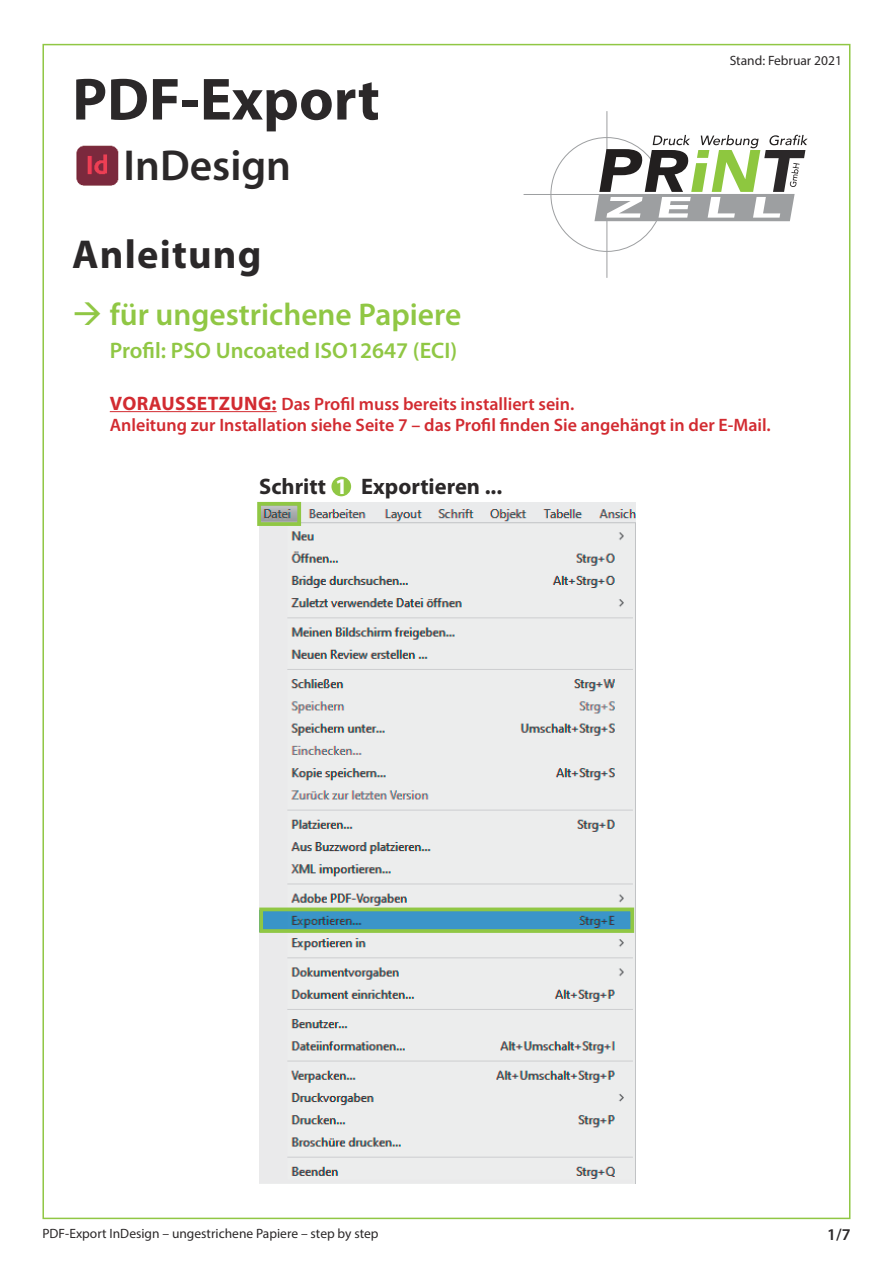
<style>
.page{position:relative;width:893px;height:1263px;background:#fff}
.page>*{position:absolute;margin:0;border:0;box-sizing:border-box;transform-origin:0 0}
.t1{font:700 60px "Myriad Pro";color:#2b2829}
.t2{font:600 43.5px "Myriad Pro";color:#2b2829}
.t3{font:700 40.5px "Myriad Pro";letter-spacing:.03em;color:#2b2829}
.t4{font:600 31.5px "Myriad Pro";color:#90c744}
.t5{font:600 22.5px "Myriad Pro";color:#90c744}
.t6{font:700 22.5px "Myriad Pro";color:#2b2829}
.t7{font:600 18px/21.6px "Myriad Pro";color:#d22b31}
.t8{font:600 16.5px "Myriad Pro";color:#2b2829}
.t9{font:13.5px "Myriad Pro";color:#2b2829}
.s1{font-weight:700;font-size:19.5px}
.s2{color:#fff}
</style>
<div class="page">
<hr style="left:110px;top:411px;width:167px;height:1px;background:#d22b31">
<img style="left:76px;top:145px;width:43px;height:41px">
<div style="left:331px;top:477px;width:20px;height:19px;background:#90c744;border-radius:50%"></div>
<img style="left:259px;top:503px;width:376px;height:681px">
<div style="left:259px;top:907px;width:375px;height:26px;border:4px solid #90c744"></div>
<div style="left:257px;top:502px;width:44px;height:24px;border:4px solid #90c744"></div>
<hr style="left:606px;top:221px;width:1px;height:57px;background:#9d9fa1">
<hr style="left:524px;top:194px;width:76px;height:1px;background:#9d9fa1">
<hr style="left:606px;top:111px;width:1px;height:42px;background:#9d9fa1">
<svg style="left:550px;top:135px;width:258px;height:117px"></svg>
<h1 class="t1" style="left:72px;top:69px;width:309px">PDF-Export</h1>
<h2 class="t2" style="left:123px;top:148px;width:169px">InDesign</h2>
<p class="t9" style="left:730px;top:56px;width:114px">Stand: Februar 2021</p>
<h3 class="t3" style="left:72px;top:234px;width:191px">Anleitung</h3>
<h3 class="t4" style="left:72px;top:302px;width:390px">→ für ungestrichene Papiere</h3>
<p class="t5" style="left:110px;top:342px;width:349px">Profil: PSO Uncoated ISO12647 (ECI)</p>
<p class="t7" style="left:110px;top:394px;width:663px"><span class="s1">VORAUSSETZUNG:</span> Das Profil muss bereits installiert sein.<br>Anleitung zur Installation siehe Seite 7 – das Profil finden Sie angehängt in der E-Mail.</p>
<p class="t6" style="left:259px;top:474px;width:245px">Schritt <span class="s2">1</span> Exportieren ...</p>
<p class="t9" style="left:42px;top:1228px;width:338px">PDF-Export InDesign – ungestrichene Papiere – step by step</p>
<p class="t8" style="left:827px;top:1228px;width:25px">1/7</p>
</div>
